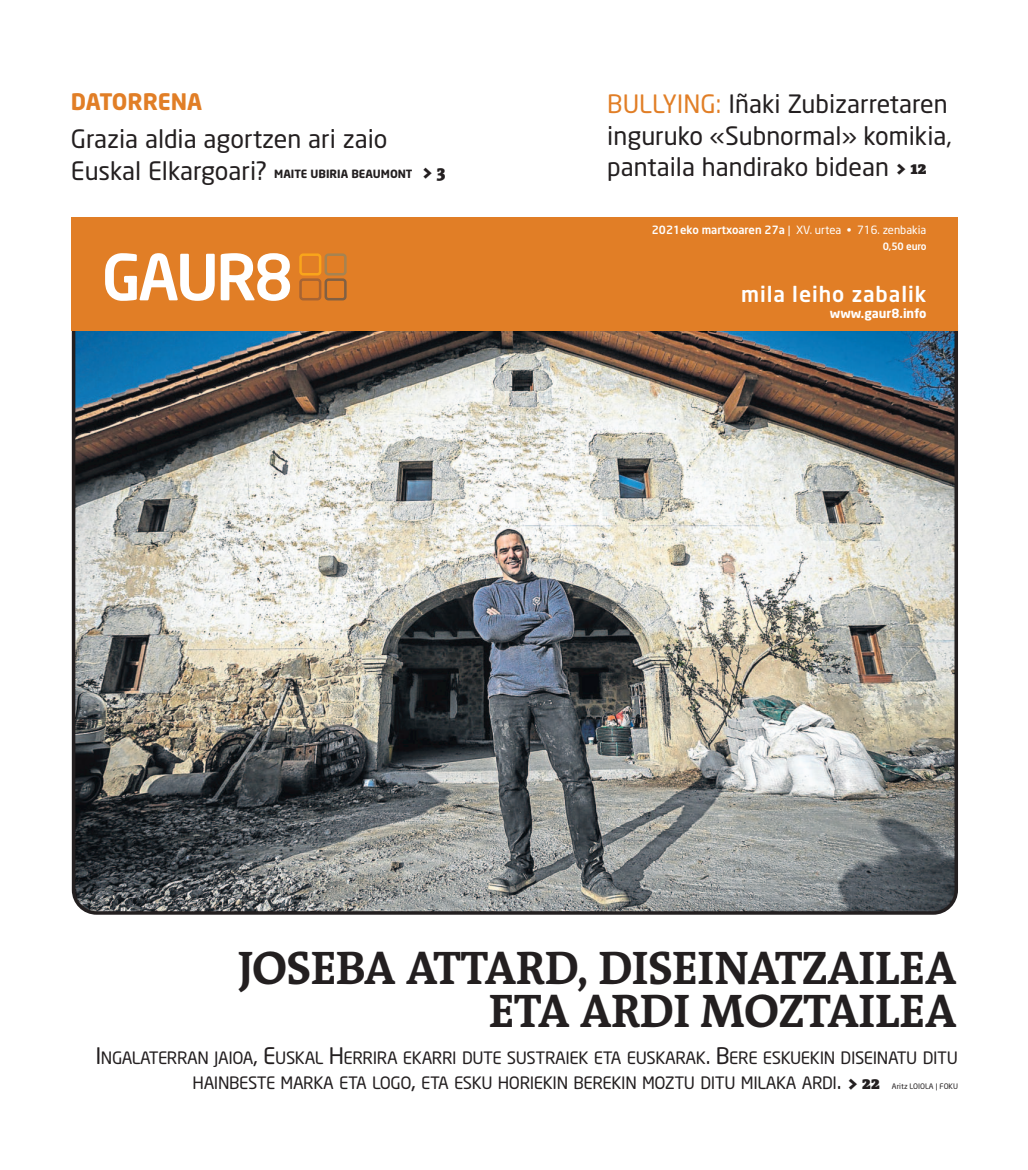
<style>
.page{position:relative;width:1028px;height:1170px;background:#fff}
.page>*{position:absolute;margin:0;border:0;box-sizing:border-box;transform-origin:0 0}
.t1{font:700 47.5px/42.5px "The Antiqua B7";letter-spacing:-.015em;color:#231f20;text-align:right}
.t2{font:25px/31.2px "Neo Sans";color:#231f20}
.t3{font:700 22.5px "Neo Sans";letter-spacing:-.01em;color:#e17e26}
.t4{font:500 21.25px "Neo Sans";letter-spacing:.045em;color:#fff}
.t5{font:16.88px/25px "Neo Sans";letter-spacing:-.025em;color:#231f20}
.t6{font:700 12.5px "Neo Sans";color:#fff}
.t7{font:11.25px "Neo Sans";color:#fff}
.t8{font:700 11.25px "Neo Sans";color:#231f20}
.t9{font:500 10px "Neo Sans";letter-spacing:-.02em;color:#fff}
.t10{font:7.5px "Neo Sans";color:#231f20}
.s1{font-family:"The Antiqua B9";font-weight:900;font-size:17.5px}
.s2{color:#e17e26}
.s3{font-weight:500}
.s4{font-size:22.5px}
</style>
<div class="page">
<img style="left:72px;top:330px;width:886px;height:584px">
<div style="left:72px;top:217px;width:886px;height:113px;background:#e17e26"></div>
<svg style="left:105px;top:253px;width:110px;height:48px"></svg>
<svg style="left:221px;top:253px;width:69px;height:48px"></svg>
<div style="left:124px;top:276px;width:13px;height:6px;background:#fff"></div>
<div style="left:299px;top:278px;width:22px;height:22px;border:3px solid #a76433;border-radius:3px"></div>
<div style="left:299px;top:253px;width:22px;height:22px;border:3px solid #f9a51b;border-radius:3px"></div>
<div style="left:324px;top:278px;width:22px;height:22px;border:3px solid #816043;border-radius:3px"></div>
<div style="left:324px;top:253px;width:22px;height:22px;border:3px solid #a68351;border-radius:3px"></div>
<h3 class="t3" style="left:71px;top:92px;width:133px">DATORRENA</h3>
<h2 class="t2" style="left:71px;top:126px;width:318px">Grazia aldia agortzen ari zaio<br>Euskal Elkargoari?</h2>
<p class="t8" style="left:274px;top:169px;width:173px">MAITE UBIRIA BEAUMONT <span class="s1">&gt; 3</span></p>
<h2 class="t2" style="left:607px;top:91px;width:346px"><span class="s2">BULLYING:</span> Iñaki Zubizarretaren inguruko «Subnormal» komikia, pantaila handirako bidean <span class="s1">&gt; 12</span></h2>
<p class="t7" style="left:652px;top:226px;width:276px"><span class="s3">2021eko martxoaren 27a</span> | XV. urtea • 716. zenbakia</p>
<p class="t9" style="left:882px;top:242px;width:45px">0,50 euro</p>
<p class="t4" style="left:741px;top:285px;width:187px">mila leiho zabalik</p>
<p class="t6" style="left:829px;top:308px;width:98px">www.gaur8.info</p>
<h1 class="t1" style="left:238px;top:952px;width:720px">JOSEBA ATTARD, DISEINATZAILEA<br>ETA ARDI MOZTAILEA</h1>
<p class="t5" style="left:193px;top:1046px;width:767px;text-indent:-97px"><span class="s4">I</span>NGALATERRAN JAIOA<span class="s4">, E</span>USKAL <span class="s4">H</span>ERRIRA EKARRI DUTE SUSTRAIEK ETA EUSKARAK<span class="s4">. B</span>ERE ESKUEKIN DISEINATU DITU<br>HAINBESTE MARKA ETA LOGO<span class="s4">,</span> ETA ESKU HORIEKIN BEREKIN MOZTU DITU MILAKA ARDI<span class="s4">.</span> <span class="s1">&gt; 22</span></p>
<p class="t10" style="left:892px;top:1083px;width:68px">Aritz LOIOLA | FOKU</p>
</div>
